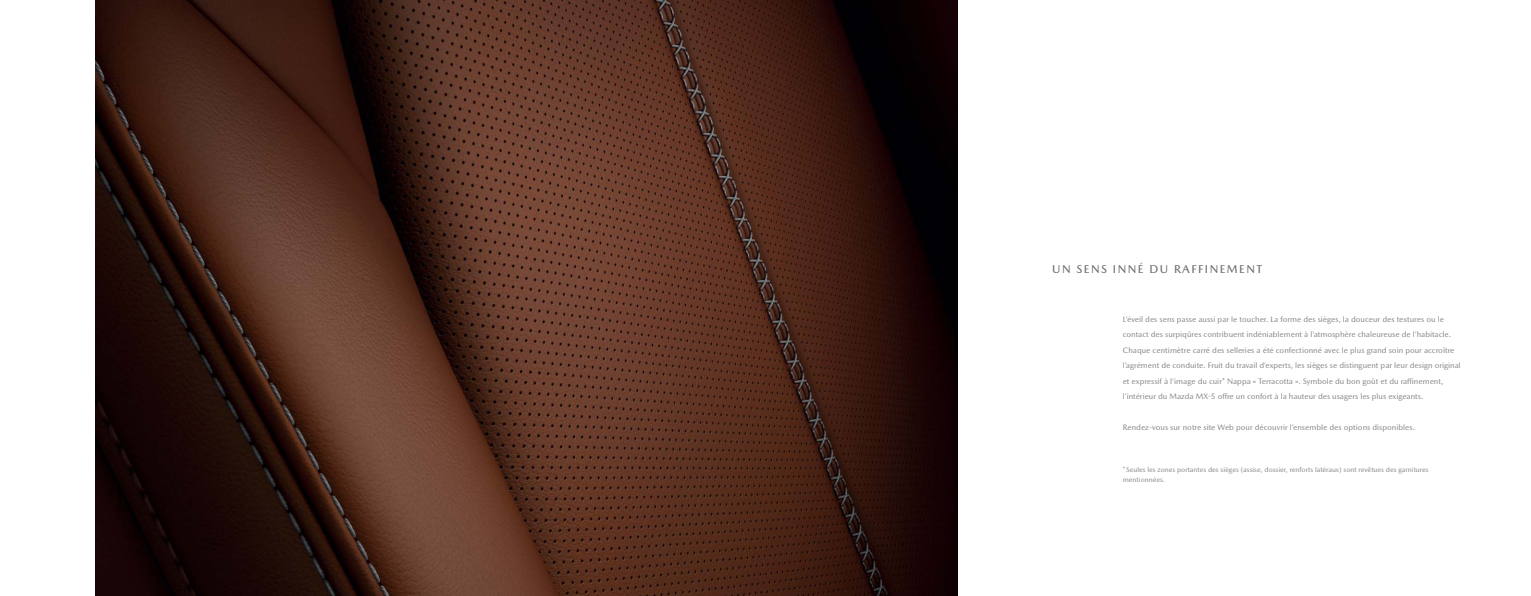
<style>
.page{position:relative;width:1531px;height:596px;background:#fff}
.page>*{position:absolute;margin:0;border:0;box-sizing:border-box;transform-origin:0 0}
.t1{font:500 11.5px "Mazda Type Cyrillic";letter-spacing:.125em;color:#6d6e70}
.t2{font:8px/15.5px "Mazda Type Cyrillic";color:#808285}
.t3{font:7px/10.5px "Mazda Type Cyrillic";color:#808285}
</style>
<div class="page">
<img style="left:95px;top:0;width:862px;height:595px">
<h1 class="t1" style="left:1052px;top:265px;width:211px">UN SENS INNÉ DU RAFFINEMENT</h1>
<p class="t2" style="left:1123px;top:312px;width:340px">L’éveil des sens passe aussi par le toucher. La forme des sièges, la douceur des textures ou le contact des surpiqûres contribuent indéniablement à l’atmosphère chaleureuse de l’habitacle.<br>Chaque centimètre carré des selleries a été confectionné avec le plus grand soin pour accroître l’agrément de conduite. Fruit du travail d’experts, les sièges se distinguent par leur design original et expressif à l’image du cuir* Nappa « Terracotta ». Symbole du bon goût et du raffinement, l’intérieur du Mazda MX-5 offre un confort à la hauteur des usagers les plus exigeants.</p>
<p class="t2" style="left:1123px;top:420px;width:294px">Rendez-vous sur notre site Web pour découvrir l’ensemble des options disponibles.</p>
<p class="t3" style="left:1123px;top:465px;width:307px">* Seules les zones portantes des sièges (assise, dossier, renforts latéraux) sont revêtues des garnitures mentionnées.</p>
</div>
